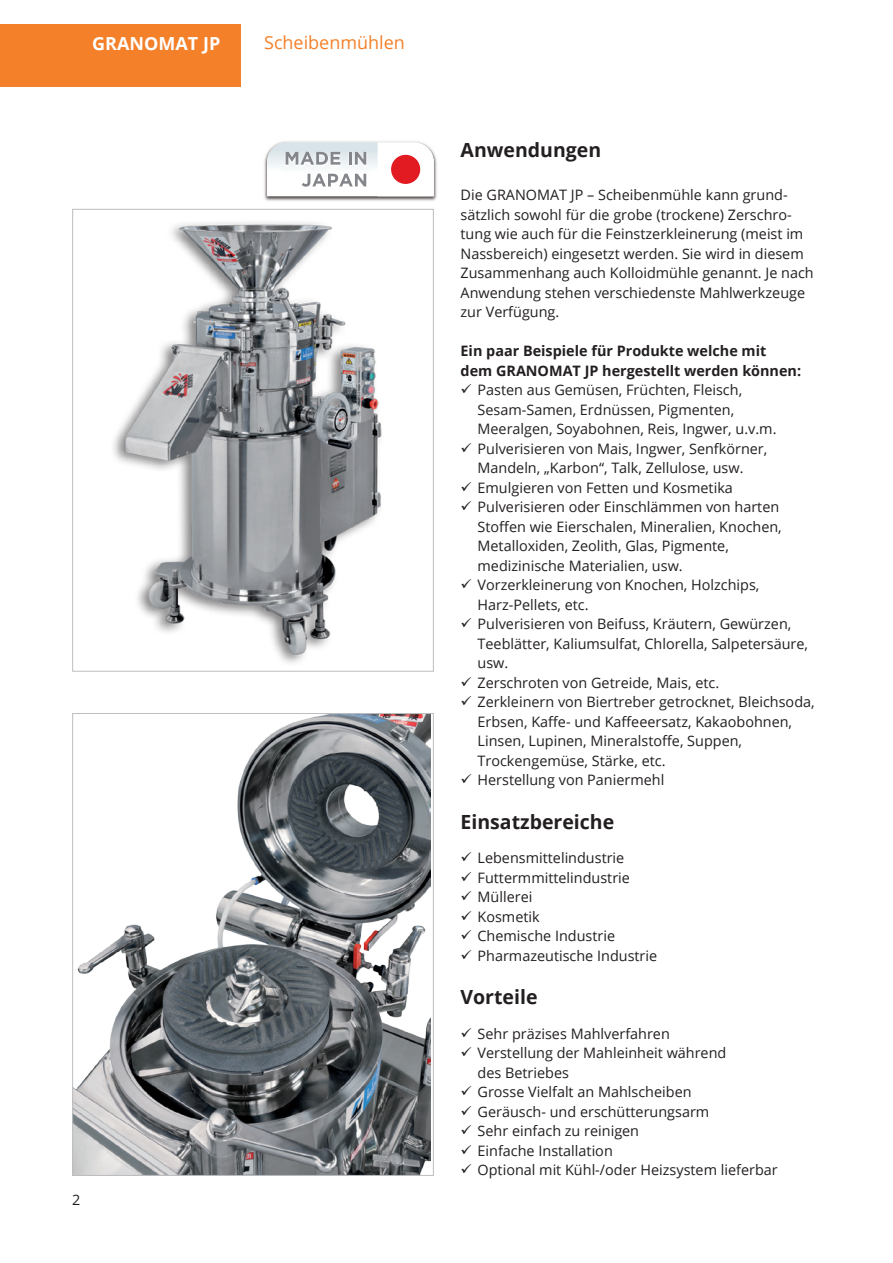
<style>
.page{position:relative;width:893px;height:1263px;background:#fff}
.page>*{position:absolute;margin:0;border:0;box-sizing:border-box;transform-origin:0 0}
.t1{font:700 19.5px "Open Sans";color:#231f20}
.t2{font:18px "Open Sans";color:#f4802a}
.t3{font:700 18px "Open Sans";color:#fff}
.t4{font:14.4px/19.5px "Open Sans";color:#231f20}
.t5{font:700 14.4px/19.5px "Open Sans";color:#231f20}
</style>
<div class="page">
<div style="left:0;top:24px;width:240px;height:62px;background:#f4802a"></div>
<img style="left:113px;top:222px;width:269px;height:441px">
<img style="left:74px;top:715px;width:357px;height:459px">
<img style="left:264px;top:141px;width:173px;height:60px">
<div style="left:267px;top:171px;width:167px;height:25px;background:#fff"></div>
<hr style="left:267px;top:170px;width:167px;height:1px;background:#fbfcfd">
<hr style="left:267px;top:169px;width:167px;height:1px;background:#f9fcfd">
<hr style="left:267px;top:168px;width:167px;height:1px;background:#f8fafb">
<hr style="left:267px;top:167px;width:167px;height:1px;background:#f6f9fa">
<hr style="left:267px;top:166px;width:167px;height:1px;background:#f4f8fa">
<hr style="left:267px;top:165px;width:167px;height:1px;background:#f3f7f8">
<hr style="left:267px;top:164px;width:167px;height:1px;background:#f1f5f7">
<hr style="left:267px;top:163px;width:167px;height:1px;background:#eef3f5">
<hr style="left:267px;top:162px;width:167px;height:1px;background:#edf3f5">
<hr style="left:267px;top:161px;width:167px;height:1px;background:#ecf1f4">
<hr style="left:267px;top:160px;width:167px;height:1px;background:#eaf0f4">
<hr style="left:267px;top:159px;width:167px;height:1px;background:#e9eff2">
<hr style="left:267px;top:158px;width:167px;height:1px;background:#e7eff2">
<hr style="left:267px;top:157px;width:167px;height:1px;background:#e5edf1">
<hr style="left:267px;top:156px;width:167px;height:1px;background:#e3ebef">
<hr style="left:267px;top:155px;width:167px;height:1px;background:#e2eaee">
<hr style="left:267px;top:154px;width:167px;height:1px;background:#e0e8ec">
<hr style="left:267px;top:153px;width:167px;height:1px;background:#dfe8ec">
<hr style="left:267px;top:152px;width:167px;height:1px;background:#dce6eb">
<hr style="left:267px;top:151px;width:167px;height:1px;background:#dae4e9">
<hr style="left:267px;top:150px;width:167px;height:1px;background:#d9e4e9">
<div style="left:267px;top:142px;width:167px;height:8px;background:#d8e4e9"></div>
<svg style="left:378px;top:142px;width:56px;height:42px"></svg>
<img style="left:285px;top:151px;width:82px;height:36px">
<svg style="left:286px;top:152px;width:54px;height:13px"></svg>
<svg style="left:349px;top:152px;width:17px;height:13px"></svg>
<svg style="left:302px;top:174px;width:64px;height:13px"></svg>
<div style="left:391px;top:155px;width:29px;height:29px;background:#e21a21;border-radius:50%"></div>
<p class="t3" style="left:92px;top:30px;width:130px">GRANOMAT JP</p>
<p class="t2" style="left:264px;top:31px;width:142px">Scheibenmühlen</p>
<p class="t4" style="left:72px;top:1189px;width:10px">2</p>
<h1 class="t1" style="left:461px;top:136px;width:142px">Anwendungen</h1>
<p class="t4" style="left:461px;top:185px;width:355px">Die GRANOMAT JP – Scheibenmühle kann grund&shy;sätzlich sowohl für die grobe (trockene) Zerschro&shy;tung wie auch für die Feinstzerkleinerung (meist im Nassbereich) eingesetzt werden. Sie wird in diesem Zusammenhang auch Kolloidmühle genannt. Je nach Anwendung stehen verschiedenste Mahlwerkzeuge zur Verfügung.</p>
<p class="t5" style="left:461px;top:341px;width:342px">Ein paar Beispiele für Produkte welche mit dem GRANOMAT JP hergestellt werden können:</p>
<p class="t4" style="left:478px;top:380px;width:339px">Pasten aus Gemüsen, Früchten, Fleisch, Sesam-Samen, Erdnüssen, Pigmenten,<br>Meeralgen, Soyabohnen, Reis, Ingwer, u.v.m.<br>Pulverisieren von Mais, Ingwer, Senfkörner, Mandeln, „Karbon“, Talk, Zellulose, usw.<br>Emulgieren von Fetten und Kosmetika Pulverisieren oder Einschlämmen von harten Stoffen wie Eierschalen, Mineralien, Knochen, Metalloxiden, Zeolith, Glas, Pigmente, medizinische Materialien, usw.<br>Vorzerkleinerung von Knochen, Holzchips, Harz-Pellets, etc.<br>Pulverisieren von Beifuss, Kräutern, Gewürzen, Teeblätter, Kaliumsulfat, Chlorella, Salpetersäure, usw.<br>Zerschroten von Getreide, Mais, etc.<br>Zerkleinern von Biertreber getrocknet, Bleichsoda, Erbsen, Kaffe- und Kaffeeersatz, Kakaobohnen, Linsen, Lupinen, Mineralstoffe, Suppen, Trockengemüse, Stärke, etc.<br>Herstellung von Paniermehl</p>
<h1 class="t1" style="left:461px;top:808px;width:155px">Einsatzbereiche</h1>
<p class="t4" style="left:478px;top:848px;width:181px">Lebensmittelindustrie<br>Futtermmittelindustrie<br>Müllerei<br>Kosmetik<br>Chemische Industrie<br>Pharmazeutische Industrie</p>
<h1 class="t1" style="left:461px;top:983px;width:79px">Vorteile</h1>
<p class="t4" style="left:478px;top:1023px;width:302px">Sehr präzises Mahlverfahren<br>Verstellung der Mahleinheit während<br>des Betriebes<br>Grosse Vielfalt an Mahlscheiben<br>Geräusch- und erschütterungsarm<br>Sehr einfach zu reinigen<br>Einfache Installation<br>Optional mit Kühl-/oder Heizsystem lieferbar</p>
</div>
